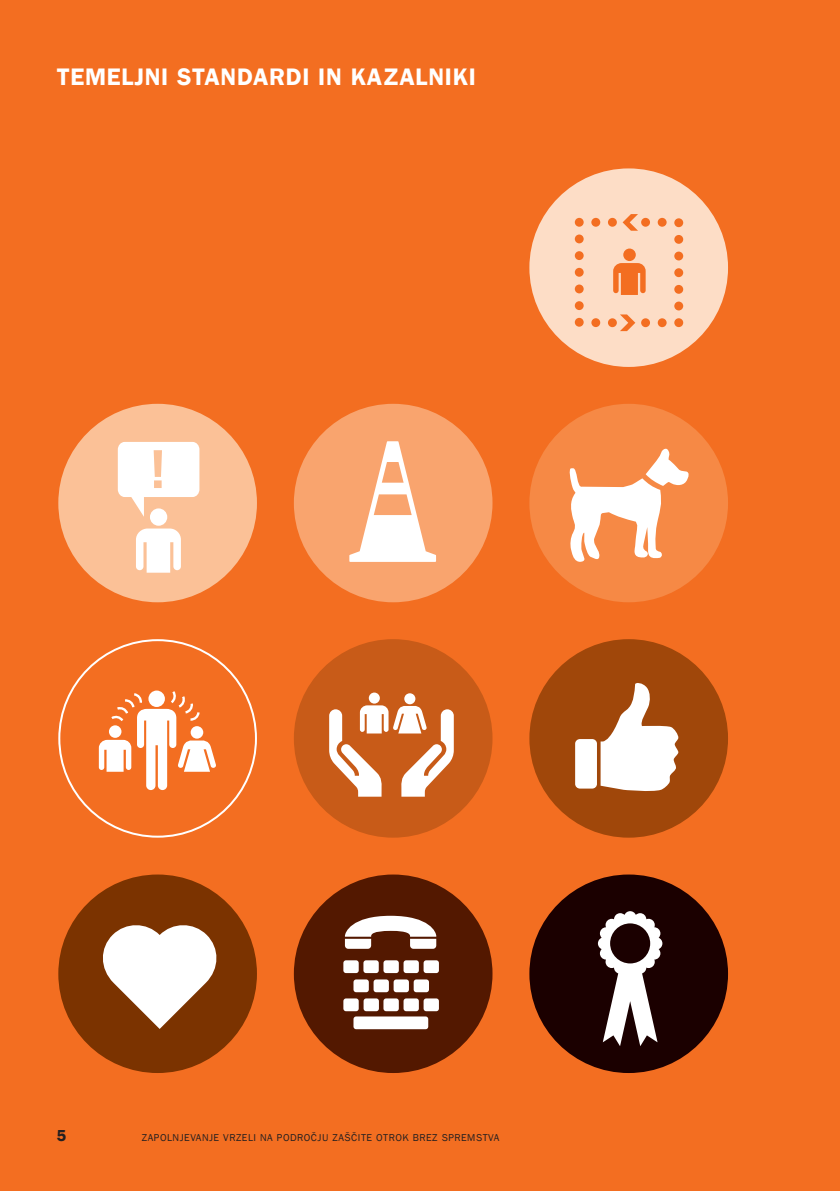
<style>
.page{position:relative;width:840px;height:1191px;background:#fff}
.page>*{position:absolute;margin:0;border:0;box-sizing:border-box;transform-origin:0 0}
.t1{font:600 24px "ITC Franklin Gothic Std";letter-spacing:.03em;color:#fff}
.t2{font:600 16px "ITC Franklin Gothic Std";color:#231f20}
.t3{font:10px "ITC Franklin Gothic Std";letter-spacing:.05em;color:#231f20}
</style>
<div class="page">
<div style="left:0;top:0;width:839px;height:1191px;background:#f36e21"></div>
<div style="left:58px;top:874px;width:199px;height:199px;background:#7b3300;border-radius:50%"></div>
<svg style="left:103px;top:925px;width:113px;height:104px"></svg>
<svg style="left:99px;top:691px;width:117px;height:99px"></svg>
<div style="left:58px;top:404px;width:199px;height:198px;background:#fbc197;border-radius:50%"></div>
<div style="left:150px;top:508px;width:17px;height:18px;background:#fff;border-radius:50%"></div>
<svg style="left:136px;top:528px;width:45px;height:44px"></svg>
<svg style="left:118px;top:442px;width:81px;height:75px"></svg>
<div style="left:294px;top:874px;width:198px;height:199px;background:#531800;border-radius:50%"></div>
<div style="left:423px;top:960px;width:15px;height:13px;background:#fff;border-radius:3px"></div>
<div style="left:423px;top:998px;width:15px;height:13px;background:#fff;border-radius:3px"></div>
<div style="left:353px;top:1016px;width:75px;height:13px;background:#fff;border-radius:3px"></div>
<div style="left:343px;top:998px;width:15px;height:13px;background:#fff;border-radius:3px"></div>
<div style="left:343px;top:960px;width:15px;height:13px;background:#fff;border-radius:3px"></div>
<div style="left:403px;top:960px;width:15px;height:13px;background:#fff;border-radius:3px"></div>
<div style="left:413px;top:979px;width:16px;height:13px;background:#fff;border-radius:3px"></div>
<div style="left:403px;top:998px;width:15px;height:13px;background:#fff;border-radius:3px"></div>
<div style="left:393px;top:979px;width:15px;height:13px;background:#fff;border-radius:3px"></div>
<div style="left:383px;top:998px;width:15px;height:13px;background:#fff;border-radius:3px"></div>
<div style="left:383px;top:960px;width:15px;height:13px;background:#fff;border-radius:3px"></div>
<div style="left:373px;top:979px;width:15px;height:13px;background:#fff;border-radius:3px"></div>
<div style="left:363px;top:998px;width:16px;height:13px;background:#fff;border-radius:3px"></div>
<div style="left:363px;top:960px;width:15px;height:13px;background:#fff;border-radius:3px"></div>
<div style="left:353px;top:979px;width:15px;height:13px;background:#fff;border-radius:3px"></div>
<svg style="left:345px;top:915px;width:91px;height:33px"></svg>
<div style="left:294px;top:639px;width:198px;height:198px;background:#c85b18;border-radius:50%"></div>
<div style="left:368px;top:692px;width:11px;height:11px;background:#fff;border-radius:50%"></div>
<div style="left:404px;top:693px;width:11px;height:11px;background:#fff;border-radius:50%"></div>
<svg style="left:329px;top:705px;width:124px;height:91px"></svg>
<div style="left:294px;top:404px;width:198px;height:198px;background:#f9a46e;border-radius:50%"></div>
<svg style="left:349px;top:441px;width:87px;height:121px"></svg>
<div style="left:529px;top:874px;width:198px;height:199px;background:#1b0000;border-radius:50%"></div>
<svg style="left:597px;top:911px;width:65px;height:135px"></svg>
<div style="left:529px;top:639px;width:198px;height:198px;background:#a0470a;border-radius:50%"></div>
<svg style="left:600px;top:683px;width:78px;height:108px"></svg>
<div style="left:575px;top:739px;width:21px;height:49px;background:#fff;border-radius:5px"></div>
<div style="left:529px;top:404px;width:198px;height:198px;background:#f68945;border-radius:50%"></div>
<svg style="left:569px;top:449px;width:119px;height:113px"></svg>
<div style="left:529px;top:168px;width:198px;height:199px;background:#fdddc6;border-radius:50%"></div>
<svg style="left:622px;top:214px;width:15px;height:17px"></svg>
<svg style="left:620px;top:314px;width:15px;height:17px"></svg>
<div style="left:674px;top:218px;width:8px;height:9px;background:#f36e21;border-radius:50%"></div>
<div style="left:574px;top:318px;width:9px;height:9px;background:#f36e21;border-radius:50%"></div>
<div style="left:591px;top:318px;width:9px;height:9px;background:#f36e21;border-radius:50%"></div>
<div style="left:607px;top:318px;width:9px;height:9px;background:#f36e21;border-radius:50%"></div>
<svg style="left:640px;top:318px;width:9px;height:9px"></svg>
<div style="left:657px;top:318px;width:9px;height:9px;background:#f36e21;border-radius:50%"></div>
<div style="left:674px;top:318px;width:8px;height:9px;background:#f36e21;border-radius:50%"></div>
<div style="left:574px;top:301px;width:9px;height:9px;background:#f36e21;border-radius:50%"></div>
<div style="left:574px;top:284px;width:9px;height:9px;background:#f36e21;border-radius:50%"></div>
<div style="left:574px;top:268px;width:9px;height:9px;background:#f36e21;border-radius:50%"></div>
<div style="left:574px;top:251px;width:9px;height:9px;background:#f36e21;border-radius:50%"></div>
<div style="left:574px;top:234px;width:9px;height:9px;background:#f36e21;border-radius:50%"></div>
<div style="left:574px;top:218px;width:9px;height:9px;background:#f36e21;border-radius:50%"></div>
<div style="left:657px;top:218px;width:9px;height:9px;background:#f36e21;border-radius:50%"></div>
<svg style="left:640px;top:218px;width:9px;height:9px"></svg>
<div style="left:607px;top:218px;width:9px;height:9px;background:#f36e21;border-radius:50%"></div>
<div style="left:591px;top:218px;width:9px;height:9px;background:#f36e21;border-radius:50%"></div>
<div style="left:674px;top:235px;width:8px;height:9px;background:#f36e21;border-radius:50%"></div>
<div style="left:674px;top:251px;width:8px;height:9px;background:#f36e21;border-radius:50%"></div>
<div style="left:674px;top:268px;width:8px;height:9px;background:#f36e21;border-radius:50%"></div>
<div style="left:674px;top:285px;width:8px;height:9px;background:#f36e21;border-radius:50%"></div>
<div style="left:674px;top:301px;width:8px;height:9px;background:#f36e21;border-radius:50%"></div>
<div style="left:623px;top:248px;width:12px;height:13px;background:#f36e21;border-radius:50%"></div>
<svg style="left:613px;top:263px;width:32px;height:32px"></svg>
<h1 class="t1" style="left:57px;top:63px;width:420px">TEMELJNI STANDARDI IN KAZALNIKI</h1>
<h2 class="t2" style="left:57px;top:1126px;width:11px">5</h2>
<p class="t3" style="left:142px;top:1132px;width:359px">ZAPOLNJEVANJE VRZELI NA PODROČJU ZAŠČITE OTROK BREZ SPREMSTVA</p>
</div>
